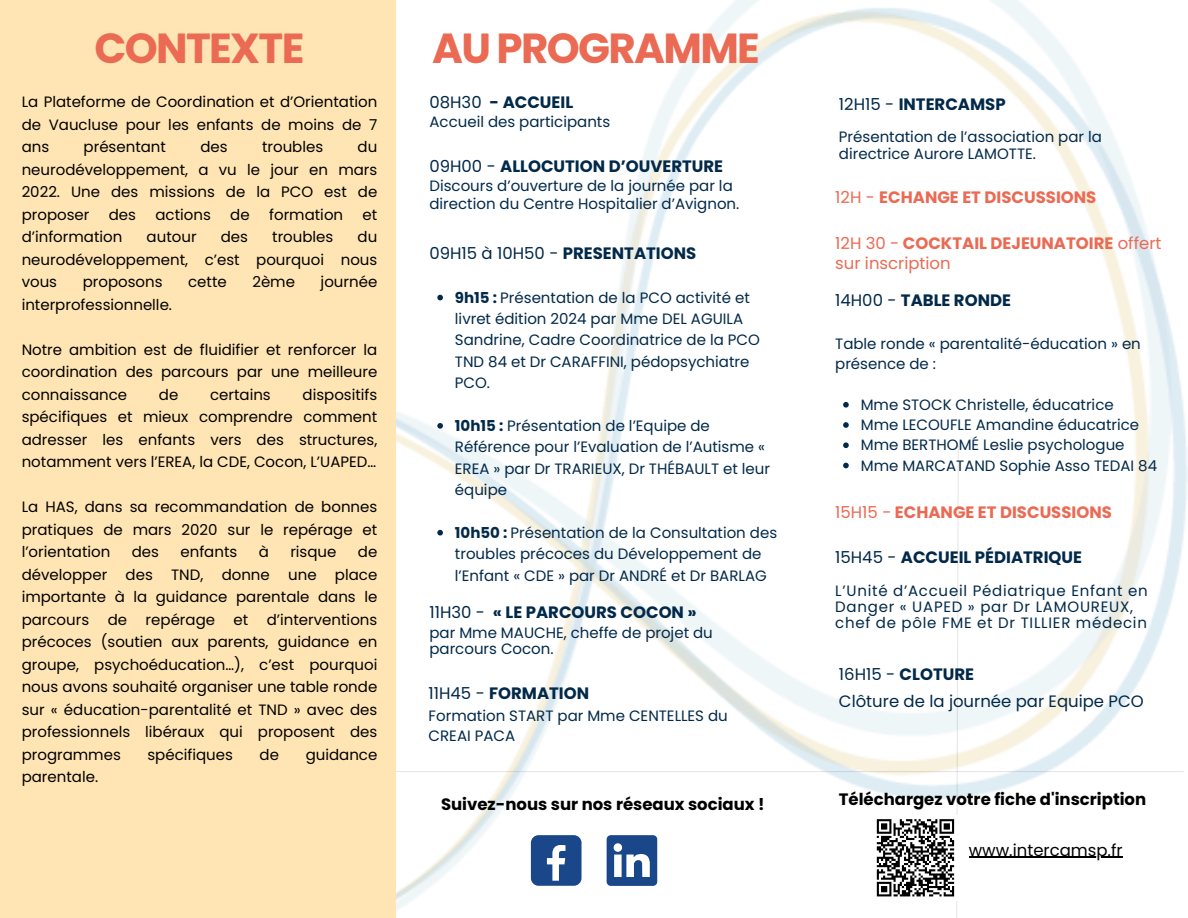
<style>
.page{position:relative;width:1188px;height:918px;background:#fff}
.page>*{position:absolute;margin:0;border:0;box-sizing:border-box;transform-origin:0 0}
.t1{font:700 42px "Poppins";letter-spacing:-.04em;color:#eb6a53}
.t2{font:700 16.5px "Poppins";color:#022949}
.t3{font:700 16.5px "Poppins";color:#000}
.t4{font:700 16.5px "Poppins";color:#eb6a53}
.t5{font:16.5px/27px "Poppins";color:#022949}
.t6{font:16.5px/20.2px "Poppins";color:#eb6a53}
.t7{font:16.5px "Poppins";color:#000}
.t8{font:15px/22.5px "Poppins";color:#000;text-align:justify}
.t9{font:15px/21.3px "Poppins";color:#022949}
.t10{font:15px/15.8px "Poppins";letter-spacing:.05em;color:#022949}
.s1{font-weight:400}
.s2{font-weight:700}
</style>
<div class="page">
<img style="left:396px;top:0;width:792px;height:910px">
<hr style="left:392px;top:771px;width:792px;height:1px;background:#000">
<div style="left:531px;top:835px;width:51px;height:51px;background:#1a4789;border-radius:8px"></div>
<svg style="left:547px;top:845px;width:18px;height:36px"></svg>
<svg style="left:607px;top:835px;width:50px;height:51px"></svg>
<hr style="left:969px;top:857px;width:154px;height:1px;background:#000">
<div style="left:0;top:0;width:396px;height:918px;background:#ffe5b3"></div>
<svg style="left:437px;top:295px;width:6px;height:5px"></svg>
<svg style="left:437px;top:423px;width:6px;height:6px"></svg>
<svg style="left:437px;top:530px;width:6px;height:6px"></svg>
<svg style="left:843px;top:402px;width:6px;height:6px"></svg>
<svg style="left:843px;top:422px;width:6px;height:6px"></svg>
<svg style="left:843px;top:442px;width:6px;height:6px"></svg>
<svg style="left:843px;top:463px;width:6px;height:5px"></svg>
<div style="left:873px;top:815px;width:85px;height:86px;background:#fff"></div>
<svg style="left:875px;top:444px;width:84px;height:474px"></svg>
<p class="t1" style="left:95px;top:18px;width:211px">CONTEXTE</p>
<p class="t1" style="left:432px;top:18px;width:329px">AU PROGRAMME</p>
<p class="t8" style="left:22px;top:91px;width:357px">La Plateforme de Coordination et d’Orientation de Vaucluse pour les enfants de moins de 7 ans</p>
<p class="t5" style="left:429px;top:89px;width:54px">08H30</p>
<p class="t2" style="left:490px;top:91px;width:85px">- ACCUEIL</p>
<p class="t9" style="left:429px;top:111px;width:182px">Accueil des participants</p>
<p class="t8" style="left:84px;top:136px;width:84px">présentant</p>
<p class="t8" style="left:200px;top:136px;width:29px">des</p>
<p class="t8" style="left:262px;top:136px;width:63px">troubles</p>
<p class="t8" style="left:22px;top:136px;width:357px;text-indent:336px">du neurodéveloppement, a vu le jour en mars 2022. Une des missions de la PCO est de proposer</p>
<p class="t2" style="left:429px;top:155px;width:295px"><span class="s1">09H00 -</span> ALLOCUTION D’OUVERTURE</p>
<p class="t9" style="left:429px;top:177px;width:311px;line-height:18px">Discours d’ouverture de la journée par la direction du Centre Hospitalier d’Avignon.</p>
<p class="t2" style="left:429px;top:241px;width:268px"><span class="s1">09H15 à 10H50 -</span> PRESENTATIONS</p>
<p class="t9" style="left:455px;top:287px;width:306px"><span class="s2">9h15 :</span> Présentation de la PCO activité et livret édition 2024 par Mme DEL AGUILA<br>Sandrine, Cadre Coordinatrice de la PCO<br>TND 84 et Dr CARAFFINI, pédopsychiatre<br>PCO.</p>
<h2 class="t9" style="left:455px;top:415px;width:317px"><span class="s2">10h15 :</span> Présentation de l’Equipe de<br>Référence pour l’Evaluation de l’Autisme «<br>EREA » par Dr TRARIEUX, Dr THÉBAULT et leur équipe</h2>
<p class="t9" style="left:455px;top:522px;width:324px"><span class="s2">10h50 :</span> Présentation de la Consultation des troubles précoces du Développement de l’Enfant « CDE » par Dr ANDRÉ et Dr BARLAG</p>
<p class="t8" style="left:109px;top:203px;width:29px">des</p>
<p class="t8" style="left:156px;top:203px;width:57px">actions</p>
<p class="t8" style="left:230px;top:203px;width:21px">de</p>
<p class="t8" style="left:269px;top:203px;width:76px">formation</p>
<p class="t8" style="left:363px;top:203px;width:16px">et</p>
<p class="t8" style="left:22px;top:226px;width:102px">d’information</p>
<p class="t8" style="left:147px;top:226px;width:51px">autour</p>
<p class="t8" style="left:221px;top:226px;width:29px">des</p>
<p class="t8" style="left:272px;top:226px;width:63px">troubles</p>
<p class="t8" style="left:22px;top:226px;width:357px;text-indent:336px">du neurodéveloppement, c’est pourquoi nous vous</p>
<p class="t8" style="left:83px;top:271px;width:81px">proposons</p>
<p class="t8" style="left:188px;top:271px;width:40px">cette</p>
<p class="t8" style="left:252px;top:271px;width:44px">2ème</p>
<p class="t8" style="left:321px;top:271px;width:58px">journée</p>
<p class="t8" style="left:22px;top:293px;width:152px">interprofessionnelle.</p>
<p class="t8" style="left:22px;top:338px;width:357px">Notre ambition est de fluidifier et renforcer la coordination des parcours par une meilleure connaissance</p>
<p class="t8" style="left:22px;top:383px;width:357px;text-indent:281px">dispositifs spécifiques et mieux comprendre comment adresser les enfants vers des structures, notamment vers l’EREA, la CDE, Cocon, L’UAPED…</p>
<p class="t8" style="left:22px;top:496px;width:357px">La HAS, dans sa recommandation de bonnes pratiques de mars 2020 sur le repérage et l’orientation</p>
<p class="t8" style="left:159px;top:383px;width:21px">de</p>
<p class="t8" style="left:210px;top:383px;width:62px">certains</p>
<p class="t8" style="left:132px;top:541px;width:29px">des</p>
<p class="t8" style="left:180px;top:541px;width:58px">enfants</p>
<p class="t8" style="left:259px;top:541px;width:12px">à</p>
<p class="t8" style="left:290px;top:541px;width:48px">risque</p>
<p class="t8" style="left:22px;top:541px;width:357px;text-indent:336px">de développer des TND, donne une place importante à la guidance parentale dans le parcours de repérage et d’interventions précoces (soutien aux parents, guidance en groupe, psychoéducation…), c’est pourquoi nous avons souhaité organiser une table ronde sur « éducation-parentalité et TND » avec des professionnels libéraux qui proposent des programmes</p>
<p class="t2" style="left:429px;top:601px;width:269px"><span class="s1">11H30 -</span> « LE PARCOURS COCON »</p>
<p class="t9" style="left:429px;top:624px;width:285px;line-height:16.8px">par Mme MAUCHE, cheffe de projet du parcours Cocon.</p>
<p class="t2" style="left:429px;top:682px;width:162px"><span class="s1">11H45 -</span> FORMATION</p>
<p class="t9" style="left:429px;top:705px;width:301px;line-height:20.2px">Formation START par Mme CENTELLES du<br>CREAI PACA</p>
<p class="t8" style="left:147px;top:743px;width:87px">spécifiques</p>
<p class="t8" style="left:260px;top:743px;width:21px">de</p>
<p class="t8" style="left:306px;top:743px;width:73px">guidance</p>
<p class="t8" style="left:22px;top:766px;width:78px">parentale.</p>
<p class="t2" style="left:839px;top:92px;width:168px"><span class="s1">12H15 -</span> INTERCAMSP</p>
<p class="t9" style="left:839px;top:129px;width:264px;line-height:16.8px">Présentation de l’association par la directrice Aurore LAMOTTE.</p>
<p class="t4" style="left:835px;top:186px;width:263px"><span class="s1">12H -</span> ECHANGE ET DISCUSSIONS</p>
<p class="t6" style="left:835px;top:233px;width:328px">12H 30 - <span class="s2">COCKTAIL DEJEUNATOIRE</span> offert sur inscription</p>
<p class="t2" style="left:835px;top:289px;width:177px"><span class="s1">14H00 -</span> TABLE RONDE</p>
<h2 class="t9" style="left:835px;top:334px;width:307px;line-height:20.2px">Table ronde « parentalité-éducation » en présence de :</h2>
<p class="t9" style="left:861px;top:394px;width:254px">Mme STOCK Christelle, éducatrice</p>
<p class="t9" style="left:861px;top:414px;width:280px">Mme LECOUFLE Amandine éducatrice</p>
<p class="t9" style="left:861px;top:434px;width:265px">Mme BERTHOMÉ Leslie psychologue</p>
<h3 class="t9" style="left:861px;top:455px;width:298px">Mme MARCATAND Sophie Asso TEDAI 84</h3>
<h3 class="t4" style="left:835px;top:501px;width:278px"><span class="s1">15H15 -</span> ECHANGE ET DISCUSSIONS</h3>
<p class="t2" style="left:835px;top:545px;width:248px"><span class="s1">15H45 -</span> ACCUEIL PÉDIATRIQUE</p>
<p class="t10" style="left:835px;top:583px;width:314px">L’Unité d’Accueil Pédiatrique Enfant en<br>Danger « UAPED » par Dr LAMOUREUX, chef de pôle FME et Dr TILLIER médecin</p>
<p class="t5" style="left:839px;top:661px;width:306px">16H15 - <span class="s2">CLOTURE<br></span>Clôture de la journée par Equipe PCO</p>
<h1 class="t3" style="left:441px;top:792px;width:325px">Suivez-nous sur nos réseaux sociaux !</h1>
<h1 class="t3" style="left:839px;top:788px;width:309px">Téléchargez votre fiche d'inscription</h1>
<p class="t7" style="left:969px;top:838px;width:155px">www.intercamsp.fr</p>
</div>
